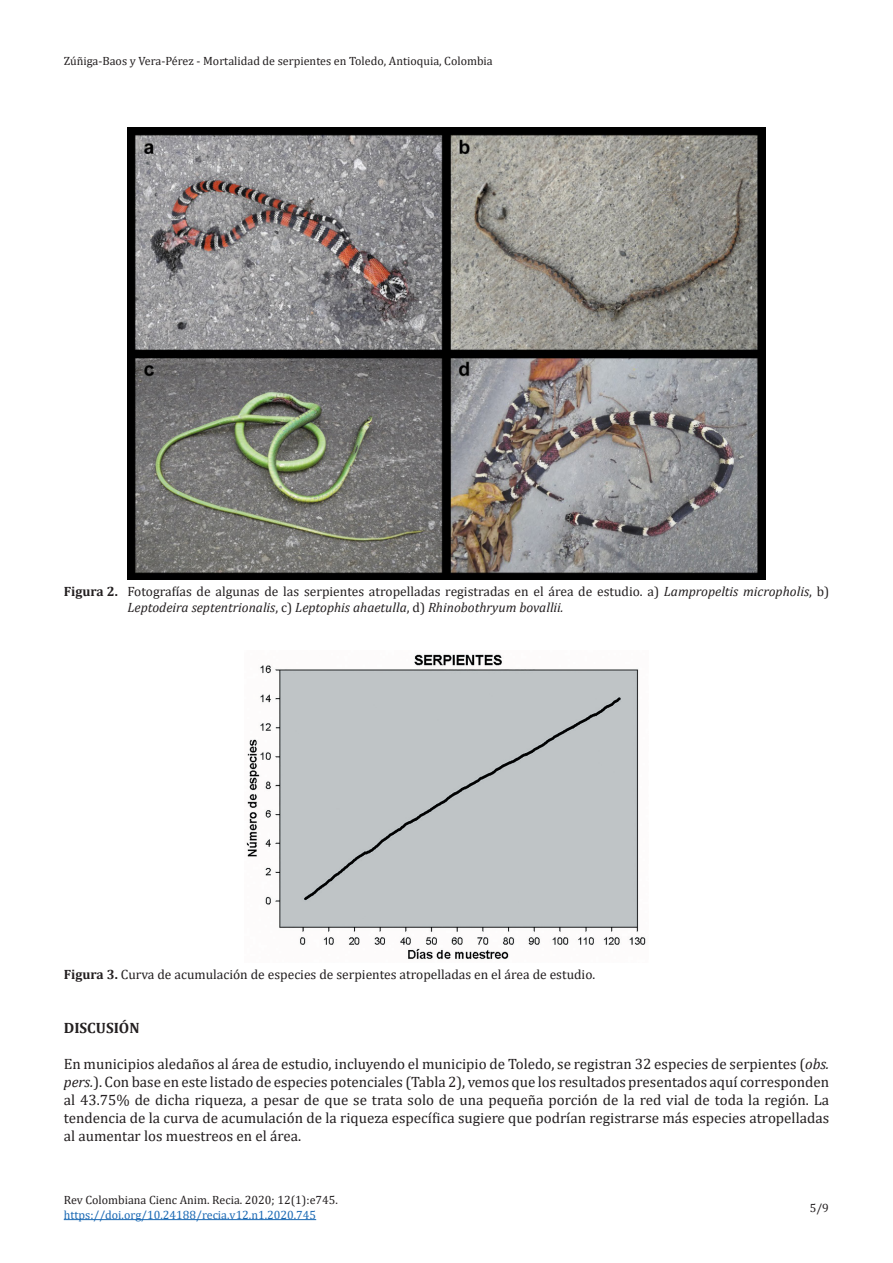
<style>
.page{position:relative;width:893px;height:1263px;background:#fff}
.page>*{position:absolute;margin:0;border:0;box-sizing:border-box;transform-origin:0 0}
.t1{font:15px/18px "Cambria";color:#231f20;text-align:justify}
.t2{font:700 15px "Cambria";color:#231f20}
.t3{font:italic 13.5px/16.2px "Cambria";color:#231f20}
.t4{font:13.5px "Cambria";color:#231f20}
.t5{font:12px "Cambria";color:#231f20}
.t6{font:12px "Cambria";color:#1b69b4}
.s1{font-weight:700;font-style:normal}
.s2{font-style:normal}
.s3{font-weight:700}
.s4{font-style:italic}
</style>
<div class="page">
<hr style="left:64px;top:1219px;width:252px;height:1px;background:#1b69b4">
<img style="left:128px;top:128px;width:637px;height:452px">
<img style="left:246px;top:654px;width:400px;height:305px">
<p class="t5" style="left:64px;top:53px;width:430px">Zúñiga-Baos y Vera-Pérez - Mortalidad de serpientes en Toledo, Antioquia, Colombia</p>
<p class="t3" style="left:128px;top:582px;width:703px;text-indent:-64px"><span class="s1">Figura 2.</span> <span class="s2">Fotografías de algunas de las serpientes atropelladas registradas en el área de estudio. a)</span> Lampropeltis micropholis<span class="s2">, b)<br></span>Leptodeira septentrionalis<span class="s2">, c)</span> Leptophis ahaetulla<span class="s2">, d)</span> Rhinobothryum bovallii.</p>
<p class="t4" style="left:64px;top:966px;width:533px"><span class="s3">Figura 3.</span> Curva de acumulación de especies de serpientes atropelladas en el área de estudio.</p>
<p class="t2" style="left:64px;top:1017px;width:77px">DISCUSIÓN</p>
<p class="t1" style="left:64px;top:1055px;width:767px">En municipios aledaños al área de estudio, incluyendo el municipio de Toledo, se registran 32 especies de serpientes (<span class="s4">obs. pers.</span>). Con base en este listado de especies potenciales (Tabla 2), vemos que los resultados presentados aquí corresponden al 43.75% de dicha riqueza, a pesar de que se trata solo de una pequeña porción de la red vial de toda la región. La tendencia de la curva de acumulación de la riqueza específica sugiere que podrían registrarse más especies atropelladas al aumentar los muestreos en el área.</p>
<p class="t5" style="left:64px;top:1193px;width:276px">Rev Colombiana Cienc Anim. Recia. 2020; 12(1):e745.</p>
<p class="t6" style="left:64px;top:1208px;width:254px">https://doi.org/10.24188/recia.v12.n1.2020.745</p>
<p class="t5" style="left:810px;top:1200px;width:21px">5/9</p>
</div>
